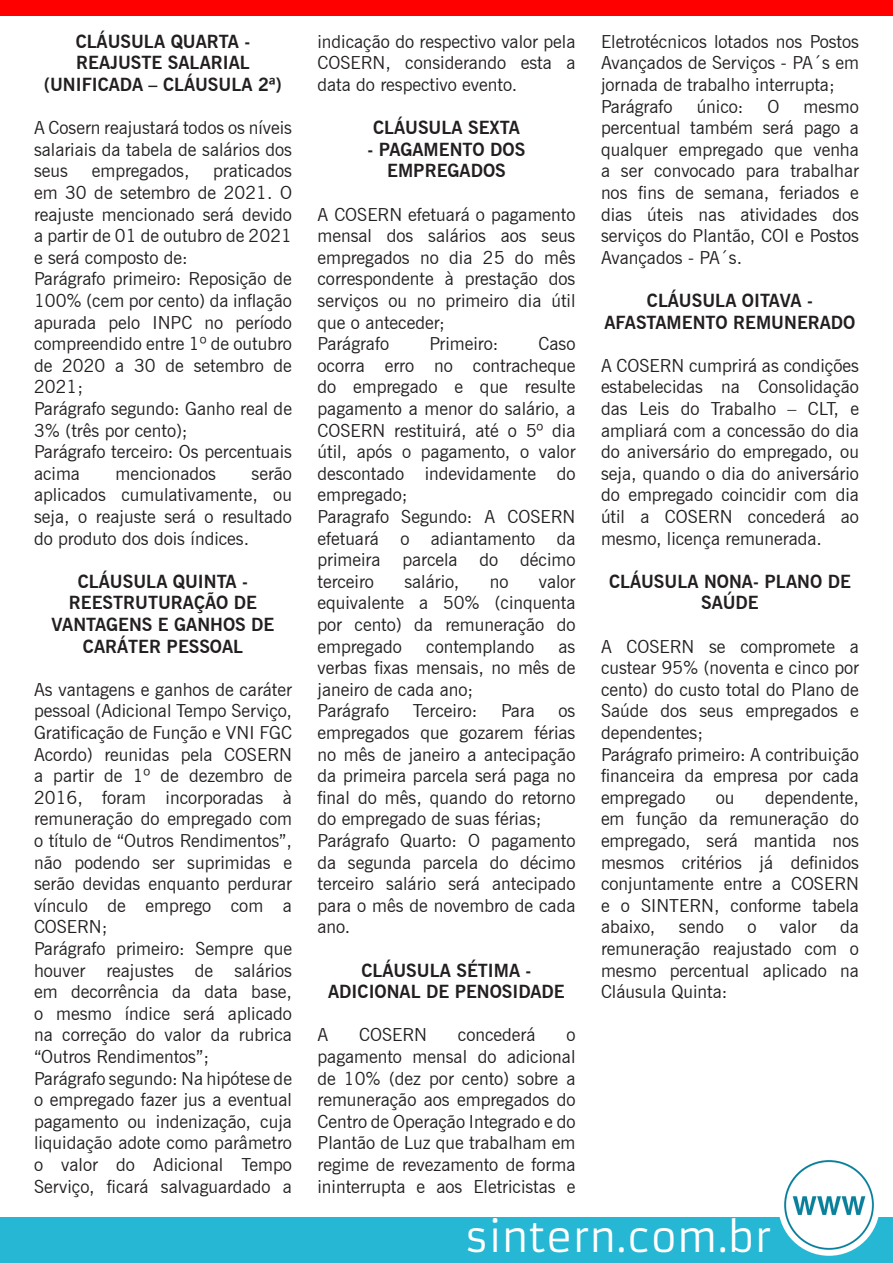
<style>
.page{position:relative;width:893px;height:1263px;background:#fff}
.page>*{position:absolute;margin:0;border:0;box-sizing:border-box;transform-origin:0 0}
.t1{font:40.5px "Armata";color:#fff}
.t2{font:18px/21.6px "News Gothic BT";color:#231f20;text-align:justify}
.t3{font:700 18px/21.6px "News Gothic BT";color:#231f20;text-align:center}
</style>
<div class="page">
<div style="left:0;top:1217px;width:893px;height:46px;background:#25b7d3"></div>
<img style="left:781px;top:1157px;width:96px;height:96px;border-radius:48px">
<div style="left:778px;top:1154px;width:102px;height:102px;border:6px solid #fff;border-radius:50%"></div>
<div style="left:0;top:0;width:893px;height:16px;background:#f00"></div>
<p class="t3" style="left:44px;top:30px;width:239px">CLÁUSULA QUARTA -<br>REAJUSTE SALARIAL (UNIFICADA – CLÁUSULA 2ª)</p>
<p class="t2" style="left:34px;top:117px;width:259px">A Cosern reajustará todos os níveis salariais da tabela de salários dos seus</p>
<p class="t2" style="left:34px;top:160px;width:259px;text-indent:179px">praticados em 30 de setembro de 2021. O reajuste mencionado será devido a partir de 01 de outubro de 2021 e será composto de:</p>
<p class="t2" style="left:34px;top:268px;width:259px">Parágrafo primeiro: Reposição de 100% (cem por cento) da inflação apurada pelo INPC no período compreendido entre 1º de outubro de 2020 a 30 de setembro de 2021;</p>
<p class="t2" style="left:34px;top:398px;width:259px">Parágrafo segundo: Ganho real de<br>3% (três por cento);</p>
<p class="t2" style="left:34px;top:441px;width:259px">Parágrafo terceiro: Os percentuais acima</p>
<p class="t2" style="left:92px;top:160px;width:99px">empregados,</p>
<p class="t2" style="left:116px;top:462px;width:102px">mencionados</p>
<p class="t2" style="left:34px;top:462px;width:259px;text-indent:217px">serão aplicados cumulativamente, ou seja, o reajuste será o resultado do produto dos dois índices.</p>
<p class="t3" style="left:51px;top:570px;width:224px">CLÁUSULA QUINTA -<br>REESTRUTURAÇÃO DE<br>VANTAGENS E GANHOS DE<br>CARÁTER PESSOAL</p>
<p class="t2" style="left:34px;top:678px;width:259px">As vantagens e ganhos de caráter pessoal (Adicional Tempo Serviço, Gratificação de Função e VNI FGC Acordo) reunidas pela COSERN a partir de 1º de dezembro de 2016, foram incorporadas à remuneração do empregado com o título de “Outros Rendimentos”, não podendo ser suprimidas e serão devidas enquanto perdurar vínculo de emprego com a COSERN;</p>
<p class="t2" style="left:34px;top:938px;width:259px">Parágrafo primeiro: Sempre que houver reajustes de salários em decorrência da data base, o mesmo índice será aplicado na correção do valor da rubrica “Outros Rendimentos”;</p>
<p class="t2" style="left:34px;top:1067px;width:259px">Parágrafo segundo: Na hipótese de o empregado fazer jus a eventual pagamento ou indenização, cuja liquidação adote como parâmetro o valor do Adicional Tempo Serviço, ficará salvaguardado a</p>
<p class="t2" style="left:317px;top:30px;width:259px">indicação do respectivo valor pela COSERN, considerando esta a data do respectivo evento.</p>
<p class="t3" style="left:373px;top:117px;width:148px">CLÁUSULA SEXTA</p>
<p class="t3" style="left:368px;top:138px;width:159px">- PAGAMENTO DOS<br>EMPREGADOS</p>
<p class="t2" style="left:317px;top:203px;width:259px">A COSERN efetuará o pagamento mensal dos salários aos seus empregados no dia 25 do mês correspondente à prestação dos serviços ou no primeiro dia útil que o anteceder;</p>
<p class="t2" style="left:317px;top:333px;width:73px">Parágrafo</p>
<p class="t2" style="left:429px;top:333px;width:70px">Primeiro:</p>
<p class="t2" style="left:317px;top:333px;width:259px;text-indent:221px">Caso ocorra erro no contracheque do empregado e que resulte pagamento a menor do salário, a COSERN restituirá, até o 5º dia útil, após o pagamento, o valor descontado indevidamente do empregado;</p>
<p class="t2" style="left:317px;top:506px;width:259px">Paragrafo Segundo: A COSERN efetuará o adiantamento da primeira parcela do décimo terceiro</p>
<p class="t2" style="left:404px;top:570px;width:56px">salário,</p>
<p class="t2" style="left:490px;top:570px;width:20px">no</p>
<p class="t2" style="left:317px;top:570px;width:259px;text-indent:221px">valor equivalente a 50% (cinquenta por cento) da remuneração do empregado</p>
<p class="t2" style="left:426px;top:635px;width:109px">contemplando</p>
<p class="t2" style="left:317px;top:635px;width:259px;text-indent:241px">as verbas fixas mensais, no mês de janeiro de cada ano;</p>
<p class="t2" style="left:317px;top:700px;width:73px">Parágrafo</p>
<p class="t2" style="left:413px;top:700px;width:66px">Terceiro:</p>
<p class="t2" style="left:501px;top:700px;width:35px">Para</p>
<p class="t2" style="left:317px;top:700px;width:259px;text-indent:241px">os empregados que gozarem férias no mês de janeiro a antecipação da primeira parcela será paga no final do mês, quando do retorno do empregado de suas férias;</p>
<p class="t2" style="left:317px;top:830px;width:259px">Parágrafo Quarto: O pagamento da segunda parcela do décimo terceiro salário será antecipado para o mês de novembro de cada ano.</p>
<p class="t3" style="left:328px;top:959px;width:238px">CLÁUSULA SÉTIMA -<br>ADICIONAL DE PENOSIDADE</p>
<p class="t2" style="left:317px;top:1024px;width:12px">A</p>
<p class="t2" style="left:359px;top:1024px;width:69px">COSERN</p>
<p class="t2" style="left:458px;top:1024px;width:79px">concederá</p>
<p class="t2" style="left:317px;top:1024px;width:259px;text-indent:249px">o pagamento mensal do adicional de 10% (dez por cento) sobre a remuneração aos empregados do Centro de Operação Integrado e do Plantão de Luz que trabalham em regime de revezamento de forma ininterrupta e aos Eletricistas e</p>
<p class="t2" style="left:601px;top:30px;width:259px">Eletrotécnicos lotados nos Postos Avançados de Serviços - PA´s em jornada de trabalho interrupta;</p>
<p class="t2" style="left:601px;top:95px;width:73px">Parágrafo</p>
<p class="t2" style="left:697px;top:95px;width:48px">único:</p>
<p class="t2" style="left:767px;top:95px;width:13px">O</p>
<p class="t2" style="left:601px;top:95px;width:259px;text-indent:203px">mesmo percentual também será pago a qualquer empregado que venha a ser convocado para trabalhar nos fins de semana, feriados e dias úteis nas atividades dos serviços do Plantão, COI e Postos Avançados - PA´s.</p>
<p class="t3" style="left:604px;top:290px;width:253px">CLÁUSULA OITAVA -<br>AFASTAMENTO REMUNERADO</p>
<p class="t2" style="left:601px;top:354px;width:259px">A COSERN cumprirá as condições estabelecidas na Consolidação das Leis do Trabalho – CLT, e ampliará com a concessão do dia do aniversário do empregado, ou seja, quando o dia do aniversário do empregado coincidir com dia útil a COSERN concederá ao mesmo, licença remunerada.</p>
<p class="t3" style="left:609px;top:570px;width:243px">CLÁUSULA NONA- PLANO DE<br>SAÚDE</p>
<p class="t2" style="left:601px;top:635px;width:259px">A COSERN se compromete a custear 95% (noventa e cinco por cento) do custo total do Plano de Saúde dos seus empregados e dependentes;</p>
<p class="t2" style="left:601px;top:743px;width:259px">Parágrafo primeiro: A contribuição financeira da empresa por cada empregado</p>
<p class="t2" style="left:601px;top:786px;width:259px;text-indent:164px">dependente, em função da remuneração do empregado, será mantida nos mesmos critérios já definidos conjuntamente entre a COSERN e o SINTERN, conforme tabela abaixo,</p>
<p class="t2" style="left:716px;top:786px;width:20px">ou</p>
<p class="t2" style="left:601px;top:916px;width:259px;text-indent:239px">da remuneração reajustado com o mesmo percentual aplicado na Cláusula Quinta:</p>
<p class="t2" style="left:679px;top:916px;width:46px">sendo</p>
<p class="t2" style="left:747px;top:916px;width:11px">o</p>
<p class="t2" style="left:780px;top:916px;width:38px">valor</p>
<p class="t1" style="left:465px;top:1212px;width:309px">sintern.com.br</p>
</div>
